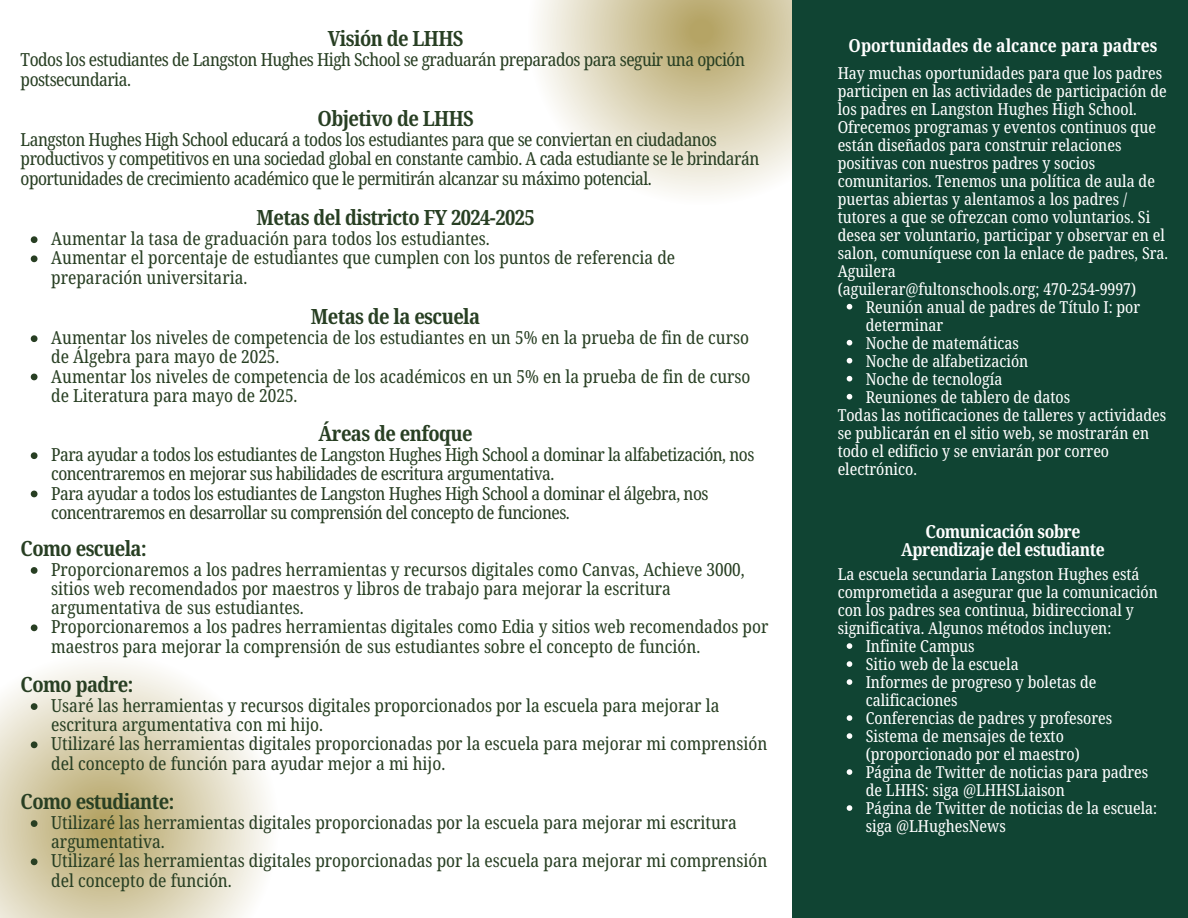
<style>
.page{position:relative;width:1188px;height:918px;background:#fff}
.page>*{position:absolute;margin:0;border:0;box-sizing:border-box;transform-origin:0 0}
.t1{font:700 21px "Noto Serif Ethiopic Condensed";letter-spacing:-.025em;color:#283f23}
.t2{font:18px/19.2px "Noto Serif Ethiopic Condensed";color:#283f23}
.t3{font:18px/19.2px "Noto Serif Ethiopic Condensed";letter-spacing:-.025em;color:#283f23}
.t4{font:700 18px/18px "Noto Serif Ethiopic Condensed";letter-spacing:-.025em;color:#fff;text-align:center}
.t5{font:700 18px "Noto Serif Ethiopic Condensed";color:#fff}
.t6{font:16.5px/18px "Noto Serif Ethiopic Condensed";color:#fff}
</style>
<div class="page">
<svg style="left:0;top:663px;width:268px;height:255px"></svg>
<svg style="left:538px;top:0;width:254px;height:195px"></svg>
<div style="left:792px;top:0;width:396px;height:918px;background:#104433"></div>
<svg style="left:31px;top:236px;width:7px;height:7px"></svg>
<svg style="left:31px;top:255px;width:7px;height:7px"></svg>
<svg style="left:31px;top:335px;width:7px;height:7px"></svg>
<svg style="left:31px;top:374px;width:7px;height:6px"></svg>
<svg style="left:31px;top:452px;width:7px;height:7px"></svg>
<svg style="left:31px;top:491px;width:7px;height:6px"></svg>
<svg style="left:31px;top:567px;width:7px;height:7px"></svg>
<svg style="left:31px;top:624px;width:7px;height:7px"></svg>
<svg style="left:31px;top:703px;width:7px;height:7px"></svg>
<svg style="left:31px;top:741px;width:7px;height:7px"></svg>
<svg style="left:31px;top:820px;width:7px;height:7px"></svg>
<svg style="left:31px;top:858px;width:7px;height:7px"></svg>
<svg style="left:847px;top:304px;width:5px;height:6px"></svg>
<svg style="left:847px;top:340px;width:5px;height:6px"></svg>
<svg style="left:847px;top:358px;width:5px;height:6px"></svg>
<svg style="left:847px;top:376px;width:5px;height:6px"></svg>
<svg style="left:847px;top:394px;width:5px;height:6px"></svg>
<svg style="left:847px;top:643px;width:5px;height:6px"></svg>
<svg style="left:847px;top:661px;width:5px;height:6px"></svg>
<svg style="left:847px;top:679px;width:5px;height:6px"></svg>
<svg style="left:847px;top:715px;width:5px;height:6px"></svg>
<svg style="left:847px;top:733px;width:5px;height:6px"></svg>
<svg style="left:847px;top:769px;width:5px;height:6px"></svg>
<svg style="left:847px;top:805px;width:5px;height:6px"></svg>
<p class="t1" style="left:328px;top:24px;width:137px">Visión de LHHS</p>
<h2 class="t3" style="left:21px;top:50px;width:726px">Todos los estudiantes de Langston Hughes High School se graduarán preparados para seguir una opción postsecundaria.</h2>
<p class="t1" style="left:317px;top:104px;width:158px">Objetivo de LHHS</p>
<p class="t3" style="left:21px;top:130px;width:740px">Langston Hughes High School educará a todos los estudiantes para que se conviertan en ciudadanos productivos y competitivos en una sociedad global en constante cambio. A cada estudiante se le brindarán oportunidades de crecimiento académico que le permitirán alcanzar su máximo potencial.</p>
<p class="t1" style="left:257px;top:203px;width:280px">Metas del districto FY 2024-2025</p>
<p class="t2" style="left:51px;top:229px;width:440px">Aumentar la tasa de graduación para todos los estudiantes.</p>
<p class="t2" style="left:51px;top:248px;width:626px">Aumentar el porcentaje de estudiantes que cumplen con los puntos de referencia de preparación universitaria.</p>
<p class="t1" style="left:311px;top:302px;width:171px">Metas de la escuela</p>
<p class="t2" style="left:51px;top:328px;width:699px">Aumentar los niveles de competencia de los estudiantes en un 5% en la prueba de fin de curso de Álgebra para mayo de 2025.</p>
<p class="t2" style="left:51px;top:366px;width:701px">Aumentar los niveles de competencia de los académicos en un 5% en la prueba de fin de curso de Literatura para mayo de 2025.</p>
<h2 class="t1" style="left:319px;top:419px;width:155px">Áreas de enfoque</h2>
<p class="t3" style="left:51px;top:445px;width:705px">Para ayudar a todos los estudiantes de Langston Hughes High School a dominar la alfabetización, nos concentraremos en mejorar sus habilidades de escritura argumentativa.</p>
<p class="t3" style="left:51px;top:483px;width:659px">Para ayudar a todos los estudiantes de Langston Hughes High School a dominar el álgebra, nos concentraremos en desarrollar su comprensión del concepto de funciones.</p>
<p class="t1" style="left:21px;top:533px;width:128px">Como escuela:</p>
<p class="t2" style="left:51px;top:559px;width:695px">Proporcionaremos a los padres herramientas y recursos digitales como Canvas, Achieve 3000, sitios web recomendados por maestros y libros de trabajo para mejorar la escritura argumentativa de sus estudiantes.</p>
<p class="t2" style="left:51px;top:617px;width:719px">Proporcionaremos a los padres herramientas digitales como Edia y sitios web recomendados por maestros para mejorar la comprensión de sus estudiantes sobre el concepto de función.</p>
<p class="t1" style="left:21px;top:670px;width:114px">Como padre:</p>
<p class="t2" style="left:51px;top:696px;width:670px">Usaré las herramientas y recursos digitales proporcionados por la escuela para mejorar la escritura argumentativa con mi hijo.</p>
<p class="t2" style="left:51px;top:734px;width:718px">Utilizaré las herramientas digitales proporcionadas por la escuela para mejorar mi comprensión del concepto de función para ayudar mejor a mi hijo.</p>
<p class="t1" style="left:21px;top:787px;width:155px">Como estudiante:</p>
<p class="t2" style="left:51px;top:813px;width:687px">Utilizaré las herramientas digitales proporcionadas por la escuela para mejorar mi escritura argumentativa.</p>
<p class="t2" style="left:51px;top:851px;width:718px">Utilizaré las herramientas digitales proporcionadas por la escuela para mejorar mi comprensión del concepto de función.</p>
<h1 class="t5" style="left:849px;top:33px;width:310px">Oportunidades de alcance para padres</h1>
<p class="t6" style="left:838px;top:63px;width:332px">Hay muchas oportunidades para que los padres participen en las actividades de participación de los padres en Langston Hughes High School.<br>Ofrecemos programas y eventos continuos que están diseñados para construir relaciones positivas con nuestros padres y socios comunitarios. Tenemos una política de aula de puertas abiertas y alentamos a los padres / tutores a que se ofrezcan como voluntarios. Si desea ser voluntario, participar y observar en el salon, comuníquese con la enlace de padres, Sra.<br>Aguilera</p>
<p class="t6" style="left:838px;top:279px;width:300px">(aguilerar@fultonschools.org; 470-254-9997)</p>
<h1 class="t6" style="left:866px;top:297px;width:276px">Reunión anual de padres de Título I: por determinar</h1>
<p class="t6" style="left:866px;top:333px;width:155px">Noche de matemáticas</p>
<p class="t6" style="left:866px;top:351px;width:164px">Noche de alfabetización</p>
<h1 class="t6" style="left:866px;top:369px;width:138px">Noche de tecnología</h1>
<p class="t6" style="left:866px;top:387px;width:206px">Reuniones de tablero de datos</p>
<p class="t6" style="left:838px;top:405px;width:330px">Todas las notificaciones de talleres y actividades se publicarán en el sitio web, se mostrarán en todo el edificio y se enviarán por correo electrónico.</p>
<p class="t4" style="left:901px;top:522px;width:205px">Comunicación sobre<br>Aprendizaje del estudiante</p>
<h1 class="t6" style="left:838px;top:565px;width:322px">La escuela secundaria Langston Hughes está comprometida a asegurar que la comunicación con los padres sea continua, bidireccional y significativa. Algunos métodos incluyen:</h1>
<p class="t6" style="left:866px;top:637px;width:110px">Infinite Campus</p>
<p class="t6" style="left:866px;top:655px;width:154px">Sitio web de la escuela</p>
<h1 class="t6" style="left:866px;top:673px;width:232px">Informes de progreso y boletas de calificaciones</h1>
<p class="t6" style="left:866px;top:709px;width:248px">Conferencias de padres y profesores</p>
<p class="t6" style="left:866px;top:727px;width:216px">Sistema de mensajes de texto (proporcionado por el maestro)</p>
<p class="t6" style="left:866px;top:763px;width:284px">Página de Twitter de noticias para padres de LHHS: siga @LHHSLiaison</p>
<h1 class="t6" style="left:866px;top:799px;width:293px">Página de Twitter de noticias de la escuela: siga @LHughesNews</h1>
</div>
